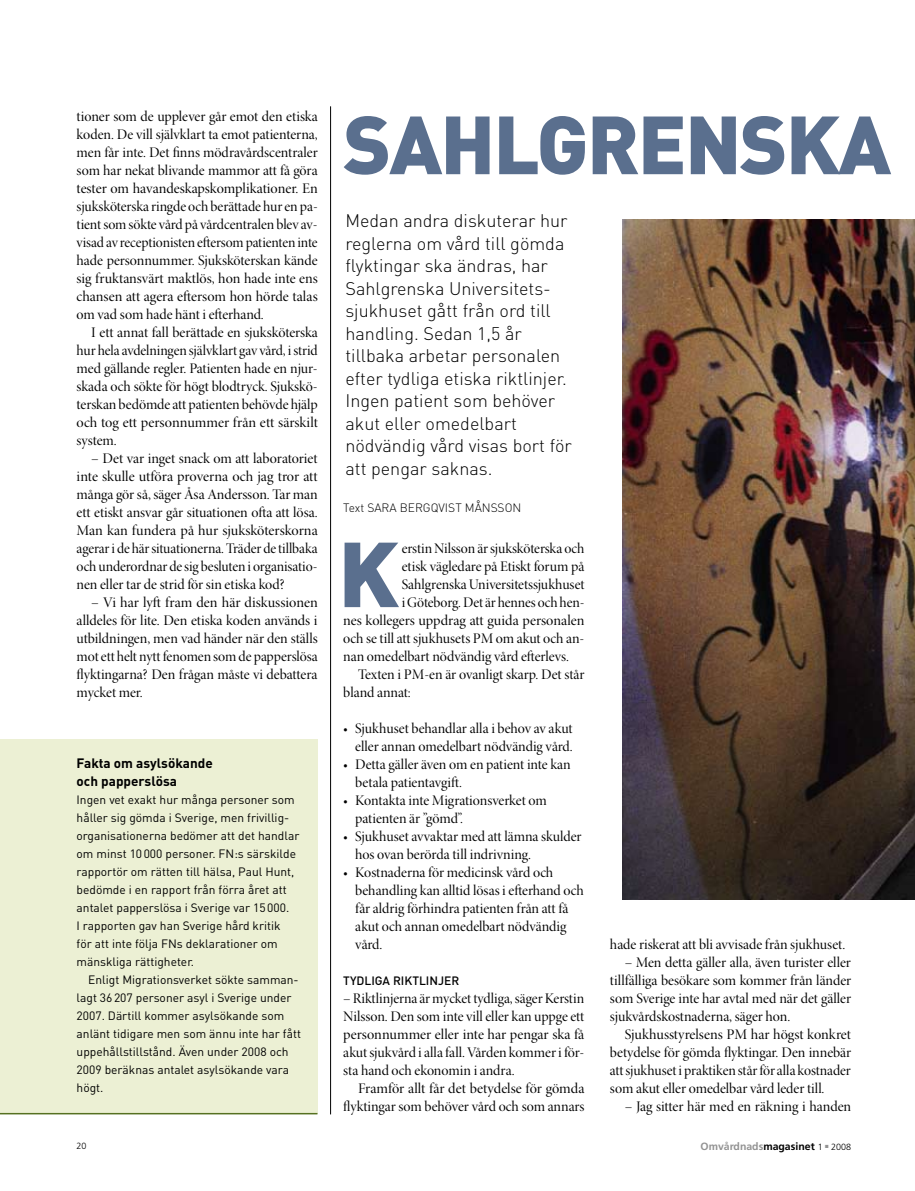
<style>
.page{position:relative;width:915px;height:1191px;background:#fff}
.page>*{position:absolute;margin:0;border:0;box-sizing:border-box;transform-origin:0 0}
.t1{font:900 90.6px "DIN";color:#5a6f8e}
.t2{font:900 81px "DIN";letter-spacing:-.025em;color:#5a6f8e}
.t3{font:300 18px/22.5px "DIN";color:#000}
.t4{font:14.7px/18px "Minion Pro Disp";letter-spacing:-.005em;color:#000;text-align:justify}
.t5{font:700 13.5px/18px "DIN";color:#000}
.t6{font:12px/18px "DIN";color:#000}
.t7{font:300 12px "DIN";color:#000}
.t8{font:500 12px "DIN";color:#000}
.t9{font:700 10.5px "Frutiger LT Std";color:#939393}
.t10{font:300 9px "Frutiger LT Std";color:#000}
.s1{color:#000}
.s2{font-weight:300;font-size:9px;color:#000}
</style>
<div class="page">
<div style="left:0;top:739px;width:317px;height:374px;background:#ecf0d4"></div>
<img style="left:622px;top:220px;width:292px;height:680px">
<hr style="left:0;top:1113px;width:317px;height:1px;background:#567121">
<hr style="left:330px;top:106px;width:1px;height:1008px;background:#000">
<p class="t4" style="left:77px;top:108px;width:243px">tioner som de upplever går emot den etiska koden. De vill självklart ta emot patienterna, men får inte. Det finns mödravårdscentraler som har nekat blivande mammor att få göra tester om havandeskapskomplikationer. En sjuksköterska ringde och berättade hur en pa&shy;tient som sökte vård på vårdcentralen blev av&shy;visad av receptionisten eftersom patienten inte hade personnummer. Sjuksköterskan kände sig fruktansvärt maktlös, hon hade inte ens chansen att agera eftersom hon hörde talas om vad som hade hänt i efterhand.</p>
<p class="t4" style="left:77px;top:324px;width:243px;text-indent:15px">I ett annat fall berättade en sjuksköterska hur hela avdelningen självklart gav vård, i strid med gällande regler. Patienten hade en njur&shy;skada och sökte för högt blodtryck. Sjukskö&shy;terskan bedömde att patienten behövde hjälp och tog ett personnummer från ett särskilt system.</p>
<p class="t4" style="left:77px;top:450px;width:243px;text-indent:15px">– Det var inget snack om att laboratoriet inte skulle utföra proverna och jag tror att många gör så, säger Åsa Andersson. Tar man ett etiskt ansvar går situationen ofta att lösa.<br>Man kan fundera på hur sjuksköterskorna agerar i de här situationerna. Träder de tillbaka och underordnar de sig besluten i organisatio&shy;nen eller tar de strid för sin etiska kod?</p>
<p class="t4" style="left:77px;top:594px;width:243px;text-indent:15px">– Vi har lyft fram den här diskussionen alldeles för lite. Den etiska koden används i utbildningen, men vad händer när den ställs mot ett helt nytt fenomen som de papperslösa flyktingarna? Den frågan måste vi debattera mycket mer.</p>
<p class="t5" style="left:77px;top:754px;width:138px">Fakta om asylsökande och papperslösa</p>
<p class="t6" style="left:77px;top:791px;width:224px">Ingen vet exakt hur många personer som håller sig gömda i Sverige, men frivillig&shy;organisationerna bedömer att det handlar om minst 10000 personer. FN:s särskilde rapportör om rätten till hälsa, Paul Hunt, bedömde i en rapport från förra året att antalet papperslösa i Sverige var 15000.<br>I rapporten gav han Sverige hård kritik<br>för att inte följa FNs deklarationer om mänskliga rättigheter.</p>
<p class="t6" style="left:77px;top:971px;width:226px;text-indent:12px">Enligt Migrationsverket sökte samman&shy;lagt 36207 personer asyl i Sverige under 2007. Därtill kommer asylsökande som anlänt tidigare men som ännu inte har fått uppehållstillstånd. Även under 2008 och 2009 beräknas antalet asylsökande vara högt.</p>
<h2 class="t2" style="left:343px;top:91px;width:549px">SAHLGRENSKA</h2>
<p class="t3" style="left:345px;top:209px;width:228px">Medan andra diskuterar hur reglerna om vård till gömda flyktingar ska ändras, har<br>Sahlgrenska Universitets&shy;sjukhuset gått från ord till handling. Sedan 1,5 år tillbaka arbetar personalen efter tydliga etiska riktlinjer.<br>Ingen patient som behöver akut eller omedelbart nödvändig vård visas bort för att pengar saknas.</p>
<p class="t7" style="left:343px;top:500px;width:179px">Text SARA BERGQVIST MÅNSSON</p>
<h1 class="t1" style="left:338px;top:513px;width:62px">K</h1>
<p class="t4" style="left:401px;top:540px;width:184px">erstin Nilsson är sjuksköterska och</p>
<p class="t4" style="left:401px;top:558px;width:184px">etisk vägledare på Etiskt forum på</p>
<p class="t4" style="left:401px;top:576px;width:184px">Sahlgrenska Universitetssjukhuset</p>
<p class="t4" style="left:401px;top:594px;width:184px">i Göteborg. Det är hennes och hen-</p>
<p class="t4" style="left:343px;top:612px;width:242px">nes kollegers uppdrag att guida personalen</p>
<p class="t4" style="left:343px;top:630px;width:242px">och se till att sjukhusets PM om akut och an-</p>
<p class="t4" style="left:343px;top:648px;width:227px">nan omedelbart nödvändig vård efterlevs.</p>
<p class="t4" style="left:358px;top:666px;width:228px">Texten i PM-en är ovanligt skarp. Det står</p>
<p class="t4" style="left:343px;top:684px;width:69px">bland annat:</p>
<p class="t4" style="left:343px;top:720px;width:231px;text-align:right">• Sjukhuset behandlar alla i behov av akut eller annan omedelbart nödvändig vård.</p>
<p class="t4" style="left:355px;top:756px;width:217px;text-indent:-12px">• Detta gäller även om en patient inte kan betala patientavgift.</p>
<p class="t4" style="left:355px;top:792px;width:193px;text-indent:-12px">• Kontakta inte Migrationsverket om patienten är ”gömd”.</p>
<p class="t4" style="left:355px;top:828px;width:228px;text-indent:-12px">• Sjukhuset avvaktar med att lämna skulder hos ovan berörda till indrivning.</p>
<p class="t4" style="left:355px;top:864px;width:230px;text-align:left;text-indent:-12px">• Kostnaderna för medicinsk vård och behandling kan alltid lösas i efterhand och får aldrig förhindra patienten från att få akut och annan omedelbart nödvändig vård.</p>
<p class="t8" style="left:343px;top:973px;width:117px">TYDLIGA RIKTLINJER</p>
<p class="t4" style="left:343px;top:990px;width:242px">– Riktlinjerna är mycket tydliga, säger Kerstin Nilsson. Den som inte vill eller kan uppge ett personnummer eller inte har pengar ska få akut sjukvård i alla fall. Vården kommer i för&shy;sta hand och ekonomin i andra.</p>
<p class="t4" style="left:343px;top:1080px;width:243px;text-align:right">Framför allt får det betydelse för gömda flyktingar som behöver vård och som annars</p>
<p class="t4" style="left:609px;top:936px;width:237px">hade riskerat att bli avvisade från sjukhuset.</p>
<p class="t4" style="left:609px;top:954px;width:242px;text-indent:15px">– Men detta gäller alla, även turister eller tillfälliga besökare som kommer från länder som Sverige inte har avtal med när det gäller sjukvårdskostnaderna, säger hon.</p>
<p class="t4" style="left:609px;top:1026px;width:242px;text-indent:15px">Sjukhusstyrelsens PM har högst konkret betydelse för gömda flyktingar. Den innebär att sjukhuset i praktiken står för alla kostnader som akut eller omedelbar vård leder till.</p>
<p class="t4" style="left:624px;top:1098px;width:228px">– Jag sitter här med en räkning i handen</p>
<p class="t10" style="left:77px;top:1140px;width:12px">20</p>
<p class="t9" style="left:700px;top:1140px;width:152px">Omvårdnads<span class="s1">magasinet</span> <span class="s2">1</span> ■ <span class="s2">2008</span></p>
</div>
